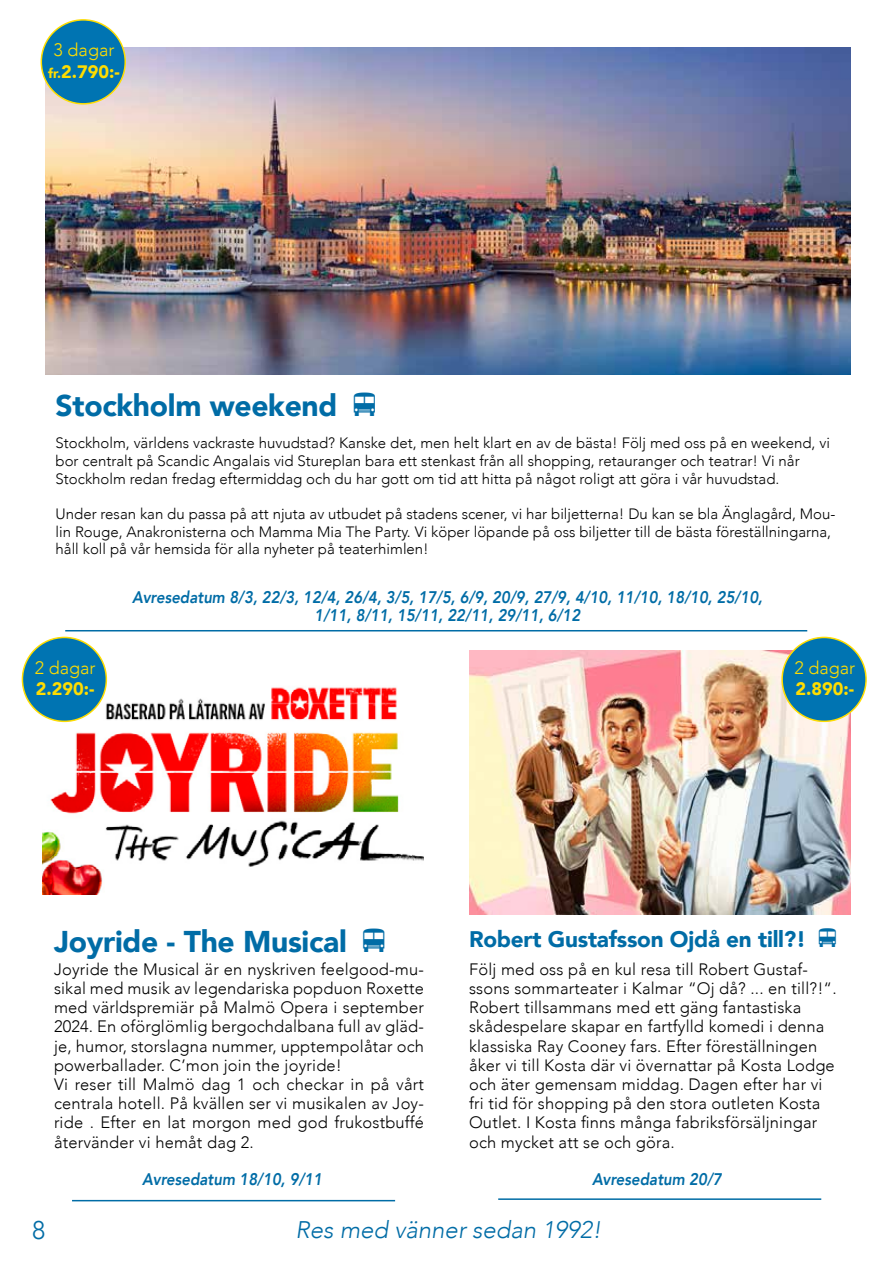
<style>
.page{position:relative;width:893px;height:1263px;background:#fff}
.page>*{position:absolute;margin:0;border:0;box-sizing:border-box;transform-origin:0 0}
.t1{font:900 30px "Avenir";letter-spacing:-.01em;color:#006ca6}
.t2{font:300 25.5px "Avenir";color:#006ca6}
.t3{font:italic 300 24px "Avenir";color:#006ca6}
.t4{font:900 22.5px "Avenir";letter-spacing:-.01em;color:#006ca6}
.t5{font:900 18px/21.6px "Avenir";color:#fd0;text-align:center}
.t6{font:300 18px "Avenir";color:#fd0}
.t7{font:italic 800 16.8px/18px "Avenir";color:#006ca6;text-align:center;scale:.89 1}
.t8{font:300 16.5px/19.2px "Avenir";letter-spacing:.01em;color:#000}
.t9{font:300 15px/17.7px "Avenir";color:#000}
.s1{font-weight:300}
.s2{font-size:13.5px}
</style>
<div class="page">
<hr style="left:65px;top:630px;width:742px;height:1px;background:#006ca6">
<hr style="left:72px;top:1200px;width:323px;height:1px;background:#006ca6">
<hr style="left:498px;top:1198px;width:323px;height:2px;background:#006ca6">
<img style="left:43px;top:651px;width:381px;height:243px">
<div style="left:22px;top:637px;width:84px;height:84px;background:#0074b2;border-radius:50%"></div>
<div style="left:22px;top:637px;width:85px;height:85px;border:2px solid #fd0;border-radius:50%"></div>
<img style="left:45px;top:47px;width:806px;height:328px">
<div style="left:41px;top:20px;width:84px;height:84px;background:#0074b2;border-radius:50%"></div>
<div style="left:41px;top:19px;width:85px;height:86px;border:2px solid #fd0;border-radius:50%"></div>
<img style="left:469px;top:651px;width:381px;height:263px">
<div style="left:782px;top:637px;width:84px;height:84px;background:#0074b2;border-radius:50%"></div>
<div style="left:781px;top:637px;width:86px;height:85px;border:2px solid #fd0;border-radius:50%"></div>
<p class="t5" style="left:48px;top:39px;width:73px"><span class="s1">3 dagar </span><span class="s2">fr.</span>2.790:-</p>
<h1 class="t1" style="left:56px;top:380px;width:329px">Stockholm weekend ❖</h1>
<p class="t9" style="left:56px;top:434px;width:776px">Stockholm, världens vackraste huvudstad? Kanske det, men helt klart en av de bästa! Följ med oss på en weekend, vi bor centralt på Scandic Angalais vid Stureplan bara ett stenkast från all shopping, retauranger och teatrar! Vi når<br>Stockholm redan fredag eftermiddag och du har gott om tid att hitta på något roligt att göra i vår huvudstad.</p>
<p class="t9" style="left:56px;top:505px;width:781px">Under resan kan du passa på att njuta av utbudet på stadens scener, vi har biljetterna! Du kan se bla Änglagård, Mou&shy;lin Rouge, Anakronisterna och Mamma Mia The Party. Vi köper löpande på oss biljetter till de bästa föreställningarna, håll koll på vår hemsida för alla nyheter på teaterhimlen!</p>
<p class="t6" style="left:35px;top:657px;width:62px">2 dagar</p>
<p class="t5" style="left:36px;top:678px;width:60px">2.290:-</p>
<p class="t7" style="left:132px;top:589px;width:710px">Avresedatum 8/3, 22/3, 12/4, 26/4, 3/5, 17/5, 6/9, 20/9, 27/9, 4/10, 11/10, 18/10, 25/10,<br>1/11, 8/11, 15/11, 22/11, 29/11, 6/12</p>
<p class="t6" style="left:794px;top:657px;width:62px">2 dagar</p>
<p class="t5" style="left:795px;top:678px;width:60px">2.890:-</p>
<h1 class="t1" style="left:54px;top:915px;width:340px">Joyride - The Musical ❖</h1>
<h3 class="t4" style="left:469px;top:920px;width:375px">Robert Gustafsson Ojdå en till?! ❖</h3>
<p class="t8" style="left:54px;top:959px;width:371px">Joyride the Musical är en nyskriven feelgood-mu&shy;sikal med musik av legendariska popduon Roxette med världspremiär på Malmö Opera i september 2024. En oförglömlig bergochdalbana full av gläd&shy;je, humor, storslagna nummer, upptempolåtar och powerballader. C’mon join the joyride!<br>Vi reser till Malmö dag 1 och checkar in på vårt centrala hotell. På kvällen ser vi musikalen av Joy&shy;ride . Efter en lat morgon med god frukostbuffé återvänder vi hemåt dag 2.</p>
<p class="t8" style="left:469px;top:959px;width:369px">Följ med oss på en kul resa till Robert Gustaf&shy;ssons sommarteater i Kalmar “Oj då? ... en till?!“.<br>Robert tillsammans med ett gäng fantastiska skådespelare skapar en fartfylld komedi i denna klassiska Ray Cooney fars. Efter föreställningen åker vi till Kosta där vi övernattar på Kosta Lodge och äter gemensam middag. Dagen efter har vi fri tid för shopping på den stora outleten Kosta Outlet. I Kosta finns många fabriksförsäljningar och mycket att se och göra.</p>
<p class="t7" style="left:142px;top:1170px;width:204px">Avresedatum 18/10, 9/11</p>
<p class="t7" style="left:592px;top:1170px;width:147px">Avresedatum 20/7</p>
<h2 class="t2" style="left:32px;top:1215px;width:15px">8</h2>
<h3 class="t3" style="left:296px;top:1215px;width:307px">Res med vänner sedan 1992!</h3>
</div>
